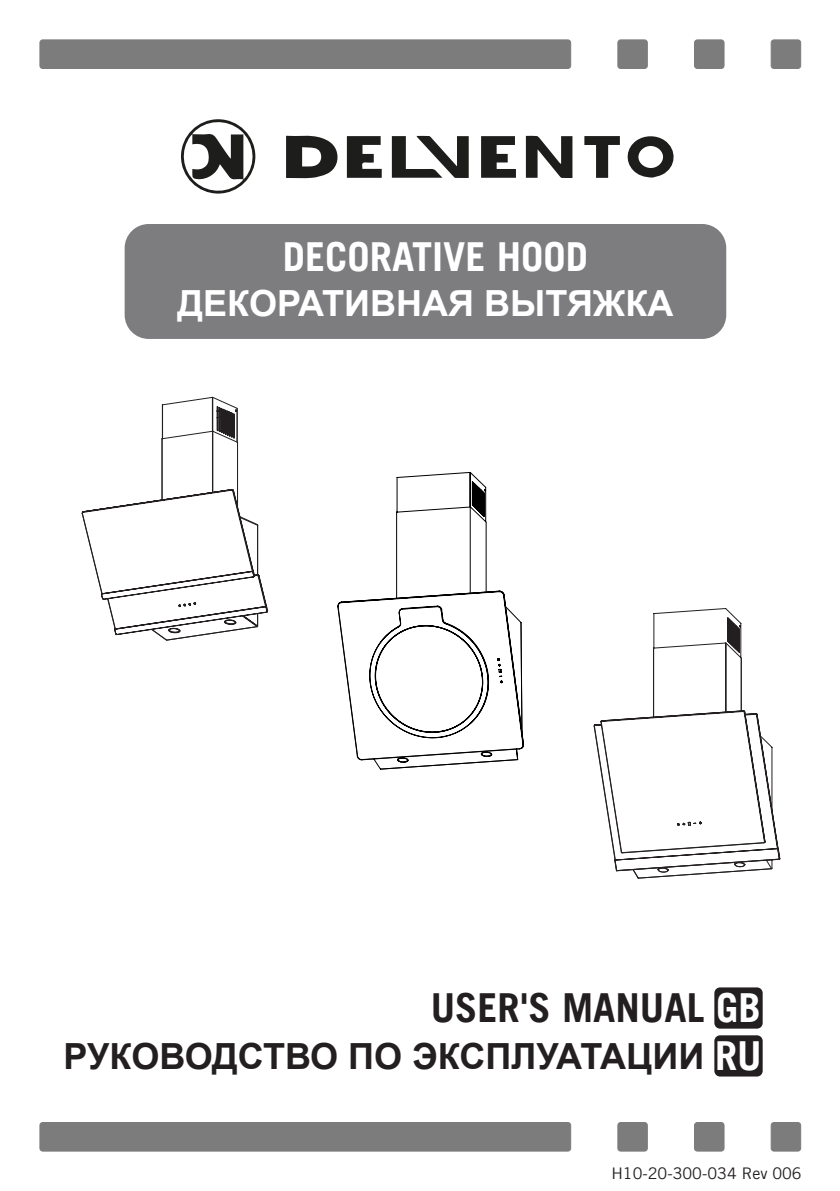
<style>
.page{position:relative;width:840px;height:1191px;background:#fff}
.page>*{position:absolute;margin:0;border:0;box-sizing:border-box;transform-origin:0 0}
.t1{font:700 40px "Trade Gothic";color:#fff}
.t2{font:700 40px "Trade Gothic";color:#231f20}
.t3{font:700 36px "Arial";color:#231f20}
.t4{font:700 36px "Arial";color:#fff}
.t5{font:16px "Trade Gothic";color:#231f20}
.s1{color:#fff}
</style>
<div class="page">
<div style="left:714px;top:987px;width:48px;height:41px;background:#231f20;border-radius:6px"></div>
<div style="left:714px;top:1035px;width:48px;height:41px;background:#231f20;border-radius:6px"></div>
<div style="left:40px;top:40px;width:530px;height:28px;background:#7d7c7c;border-radius:3px"></div>
<div style="left:40px;top:40px;width:530px;height:29px;border:1px solid #7d7c7c;border-radius:3px"></div>
<div style="left:770px;top:40px;width:30px;height:28px;background:#7d7c7c;border-radius:3px"></div>
<div style="left:770px;top:40px;width:30px;height:29px;border:1px solid #7d7c7c;border-radius:3px"></div>
<div style="left:617px;top:40px;width:30px;height:28px;background:#7d7c7c;border-radius:3px"></div>
<div style="left:617px;top:40px;width:30px;height:29px;border:1px solid #7d7c7c;border-radius:3px"></div>
<div style="left:694px;top:40px;width:29px;height:28px;background:#7d7c7c;border-radius:3px"></div>
<div style="left:694px;top:40px;width:29px;height:29px;border:1px solid #7d7c7c;border-radius:3px"></div>
<div style="left:40px;top:1122px;width:530px;height:29px;background:#7d7c7c;border-radius:3px"></div>
<div style="left:40px;top:1122px;width:530px;height:29px;border:1px solid #7d7c7c;border-radius:3px"></div>
<div style="left:770px;top:1122px;width:30px;height:29px;background:#7d7c7c;border-radius:3px"></div>
<div style="left:770px;top:1122px;width:30px;height:29px;border:1px solid #7d7c7c;border-radius:3px"></div>
<div style="left:617px;top:1122px;width:30px;height:29px;background:#7d7c7c;border-radius:3px"></div>
<div style="left:617px;top:1122px;width:30px;height:29px;border:1px solid #7d7c7c;border-radius:3px"></div>
<div style="left:694px;top:1122px;width:29px;height:29px;background:#7d7c7c;border-radius:3px"></div>
<div style="left:694px;top:1122px;width:29px;height:29px;border:1px solid #7d7c7c;border-radius:3px"></div>
<svg style="left:375px;top:621px;width:148px;height:148px"></svg>
<svg style="left:337px;top:472px;width:183px;height:290px"></svg>
<svg style="left:82px;top:501px;width:185px;height:135px"></svg>
<svg style="left:151px;top:397px;width:107px;height:244px"></svg>
<svg style="left:653px;top:608px;width:89px;height:16px"></svg>
<svg style="left:593px;top:624px;width:186px;height:254px"></svg>
<svg style="left:727px;top:623px;width:9px;height:7px"></svg>
<hr style="left:725px;top:643px;width:1px;height:69px;background:#231f20">
<hr style="left:653px;top:648px;width:1px;height:69px;background:#231f20">
<hr style="left:740px;top:658px;width:1px;height:53px;background:#231f20">
<div style="left:125px;top:224px;width:600px;height:115px;background:#7d7c7f;border-radius:24px"></div>
<svg style="left:286px;top:135px;width:52px;height:43px"></svg>
<svg style="left:525px;top:136px;width:47px;height:42px"></svg>
<svg style="left:347px;top:136px;width:34px;height:42px"></svg>
<svg style="left:481px;top:136px;width:34px;height:42px"></svg>
<svg style="left:391px;top:136px;width:77px;height:42px"></svg>
<svg style="left:584px;top:136px;width:90px;height:42px"></svg>
<svg style="left:181px;top:119px;width:75px;height:75px"></svg>
<p class="t1" style="left:283px;top:232px;width:306px">DECORATIVE HOOD</p>
<p class="t4" style="left:177px;top:278px;width:497px">ДЕКОРАТИВНАЯ ВЫТЯЖКА</p>
<p class="t2" style="left:430px;top:983px;width:331px">USER'S MANUAL <span class="s1">GB</span></p>
<p class="t1" style="left:714px;top:1031px;width:48px">RU</p>
<p class="t3" style="left:64px;top:1031px;width:642px">РУКОВОДСТВО ПО ЭКСПЛУАТАЦИИ</p>
<p class="t5" style="left:611px;top:1163px;width:192px">H10-20-300-034 Rev 006</p>
</div>
